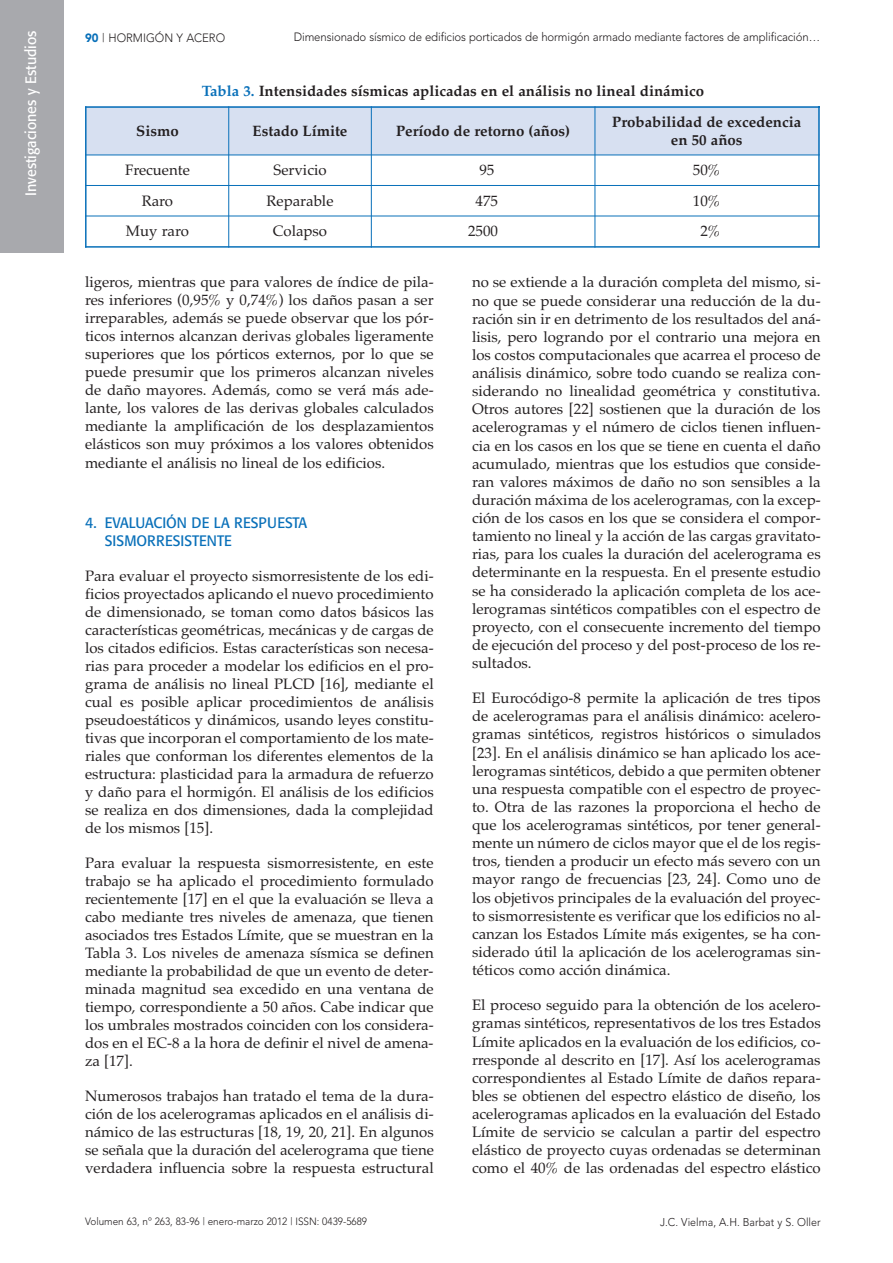
<style>
.page{position:relative;width:893px;height:1263px;background:#fff}
.page>*{position:absolute;margin:0;border:0;box-sizing:border-box;transform-origin:0 0}
.t1{font:15px/18.1px "Palatino";color:#231f20;text-align:justify}
.t2{font:700 15px/18px "Palatino";color:#231f20;text-align:center}
.t3{font:15px/18px "Formata";color:#0970b9;scale:.95 1}
.t4{font:15px "Formata";color:#fff;scale:.95 1}
.t5{font:300 12px "Avenir";letter-spacing:-.01em;color:#231f20;scale:.95 1}
.t6{font:300 11.25px "Avenir";color:#231f20;scale:.95 1}
.t7{font:300 10.5px "Avenir";color:#231f20;scale:.95 1}
.s1{font-weight:900;color:#0970b9}
.s2{color:#0970b9}
</style>
<div class="page">
<div style="left:0;top:0;width:64px;height:252px;background:#a8a9ad"></div>
<div style="left:85px;top:106px;width:144px;height:49px;background:#d7e0f1"></div>
<div style="left:229px;top:106px;width:142px;height:49px;background:#d7e0f1"></div>
<div style="left:371px;top:106px;width:224px;height:49px;background:#d7e0f1"></div>
<div style="left:595px;top:106px;width:225px;height:49px;background:#d7e0f1"></div>
<hr style="left:85px;top:106px;width:2px;height:142px;background:#0970b9">
<hr style="left:228px;top:106px;width:1px;height:142px;background:#0970b9">
<hr style="left:371px;top:106px;width:1px;height:142px;background:#0970b9">
<hr style="left:595px;top:106px;width:1px;height:142px;background:#0970b9">
<hr style="left:818px;top:106px;width:2px;height:142px;background:#0970b9">
<hr style="left:85px;top:106px;width:735px;height:2px;background:#0970b9">
<hr style="left:85px;top:155px;width:735px;height:1px;background:#0970b9">
<hr style="left:85px;top:185px;width:735px;height:1px;background:#0970b9">
<hr style="left:85px;top:216px;width:735px;height:1px;background:#0970b9">
<hr style="left:85px;top:246px;width:735px;height:2px;background:#0970b9">
<p class="t4" style="left:24px;top:196px;width:175px;rotate:-90deg">Investigaciones y Estudios</p>
<p class="t5" style="left:85px;top:33px;width:149px"><span class="s1">90</span> | HORMIGÓN Y ACERO</p>
<p class="t5" style="left:294px;top:32px;width:555px">Dimensionado sísmico de edificios porticados de hormigón armado mediante factores de amplificación…</p>
<p class="t2" style="left:202px;top:84px;width:504px"><span class="s2">Tabla 3.</span> Intensidades sísmicas aplicadas en el análisis no lineal dinámico</p>
<p class="t2" style="left:136px;top:124px;width:44px">Sismo</p>
<p class="t2" style="left:253px;top:124px;width:96px">Estado Límite</p>
<p class="t2" style="left:396px;top:124px;width:175px">Período de retorno (años)</p>
<p class="t2" style="left:612px;top:115px;width:191px">Probabilidad de excedencia en 50 años</p>
<p class="t1" style="left:125px;top:163px;width:66px">Frecuente</p>
<p class="t1" style="left:274px;top:163px;width:55px">Servicio</p>
<p class="t1" style="left:479px;top:163px;width:16px">95</p>
<p class="t1" style="left:693px;top:163px;width:29px">50%</p>
<p class="t1" style="left:142px;top:193px;width:33px">Raro</p>
<p class="t1" style="left:267px;top:193px;width:68px">Reparable</p>
<p class="t1" style="left:476px;top:193px;width:24px">475</p>
<p class="t1" style="left:693px;top:193px;width:29px">10%</p>
<p class="t1" style="left:126px;top:224px;width:64px">Muy raro</p>
<p class="t1" style="left:273px;top:224px;width:56px">Colapso</p>
<p class="t1" style="left:468px;top:224px;width:31px">2500</p>
<p class="t1" style="left:700px;top:224px;width:22px">2%</p>
<p class="t1" style="left:85px;top:275px;width:350px">ligeros, mientras que para valores de índice de pila&shy;res inferiores (0,95% y 0,74%) los daños pasan a ser irreparables, además se puede observar que los pór&shy;ticos internos alcanzan derivas globales ligeramente superiores que los pórticos externos, por lo que se puede presumir que los primeros alcanzan niveles de daño mayores. Además, como se verá más ade&shy;lante, los valores de las derivas globales calculados mediante la amplificación de los desplazamientos elásticos son muy próximos a los valores obtenidos mediante el análisis no lineal de los edificios.</p>
<p class="t3" style="left:105px;top:515px;width:214px;text-indent:-20px">4. EVALUACIÓN DE LA RESPUESTA<br>SISMORRESISTENTE</p>
<p class="t1" style="left:85px;top:569px;width:350px">Para evaluar el proyecto sismorresistente de los edi&shy;ficios proyectados aplicando el nuevo procedimiento de dimensionado, se toman como datos básicos las características geométricas, mecánicas y de cargas de los citados edificios. Estas características son necesa&shy;rias para proceder a modelar los edificios en el pro&shy;grama de análisis no lineal PLCD [16], mediante el cual es posible aplicar procedimientos de análisis pseudoestáticos y dinámicos, usando leyes constitu&shy;tivas que incorporan el comportamiento de los mate&shy;riales que conforman los diferentes elementos de la estructura: plasticidad para la armadura de refuerzo y daño para el hormigón. El análisis de los edificios se realiza en dos dimensiones, dada la complejidad de los mismos [15].</p>
<p class="t1" style="left:85px;top:856px;width:350px">Para evaluar la respuesta sismorresistente, en este trabajo se ha aplicado el procedimiento formulado recientemente [17] en el que la evaluación se lleva a cabo mediante tres niveles de amenaza, que tienen asociados tres Estados Límite, que se muestran en la Tabla 3. Los niveles de amenaza sísmica se definen mediante la probabilidad de que un evento de deter&shy;minada magnitud sea excedido en una ventana de tiempo, correspondiente a 50 años. Cabe indicar que los umbrales mostrados coinciden con los considera&shy;dos en el EC-8 a la hora de definir el nivel de amena&shy;za [17].</p>
<p class="t1" style="left:85px;top:1089px;width:350px">Numerosos trabajos han tratado el tema de la dura&shy;ción de los acelerogramas aplicados en el análisis di&shy;námico de las estructuras [18, 19, 20, 21]. En algunos se señala que la duración del acelerograma que tiene verdadera influencia sobre la respuesta estructural</p>
<p class="t1" style="left:472px;top:275px;width:350px">no se extiende a la duración completa del mismo, si&shy;no que se puede considerar una reducción de la du&shy;ración sin ir en detrimento de los resultados del aná&shy;lisis, pero logrando por el contrario una mejora en los costos computacionales que acarrea el proceso de análisis dinámico, sobre todo cuando se realiza con&shy;siderando no linealidad geométrica y constitutiva.<br>Otros autores [22] sostienen que la duración de los acelerogramas y el número de ciclos tienen influen&shy;cia en los casos en los que se tiene en cuenta el daño acumulado, mientras que los estudios que conside&shy;ran valores máximos de daño no son sensibles a la duración máxima de los acelerogramas, con la excep&shy;ción de los casos en los que se considera el compor&shy;tamiento no lineal y la acción de las cargas gravitato&shy;rias, para los cuales la duración del acelerograma es determinante en la respuesta. En el presente estudio se ha considerado la aplicación completa de los ace&shy;lerogramas sintéticos compatibles con el espectro de proyecto, con el consecuente incremento del tiempo de ejecución del proceso y del post-proceso de los re&shy;sultados.</p>
<p class="t1" style="left:472px;top:691px;width:350px">El Eurocódigo-8 permite la aplicación de tres tipos de acelerogramas para el análisis dinámico: acelero&shy;gramas sintéticos, registros históricos o simulados [23]. En el análisis dinámico se han aplicado los ace&shy;lerogramas sintéticos, debido a que permiten obtener una respuesta compatible con el espectro de proyec&shy;to. Otra de las razones la proporciona el hecho de que los acelerogramas sintéticos, por tener general&shy;mente un número de ciclos mayor que el de los regis&shy;tros, tienden a producir un efecto más severo con un mayor rango de frecuencias [23, 24]. Como uno de los objetivos principales de la evaluación del proyec&shy;to sismorresistente es verificar que los edificios no al&shy;canzan los Estados Límite más exigentes, se ha con&shy;siderado útil la aplicación de los acelerogramas sin&shy;téticos como acción dinámica.</p>
<p class="t1" style="left:472px;top:998px;width:350px">El proceso seguido para la obtención de los acelero&shy;gramas sintéticos, representativos de los tres Estados Límite aplicados en la evaluación de los edificios, co&shy;rresponde al descrito en [17]. Así los acelerogramas correspondientes al Estado Límite de daños repara&shy;bles se obtienen del espectro elástico de diseño, los acelerogramas aplicados en la evaluación del Estado Límite de servicio se calculan a partir del espectro elástico de proyecto cuyas ordenadas se determinan como el 40% de las ordenadas del espectro elástico</p>
<p class="t7" style="left:85px;top:1217px;width:298px">Volumen 63, nº 263, 83-96 | enero-marzo 2012 | ISSN: 0439-5689</p>
<p class="t6" style="left:660px;top:1217px;width:171px">J.C. Vielma, A.H. Barbat y S. Oller</p>
</div>
